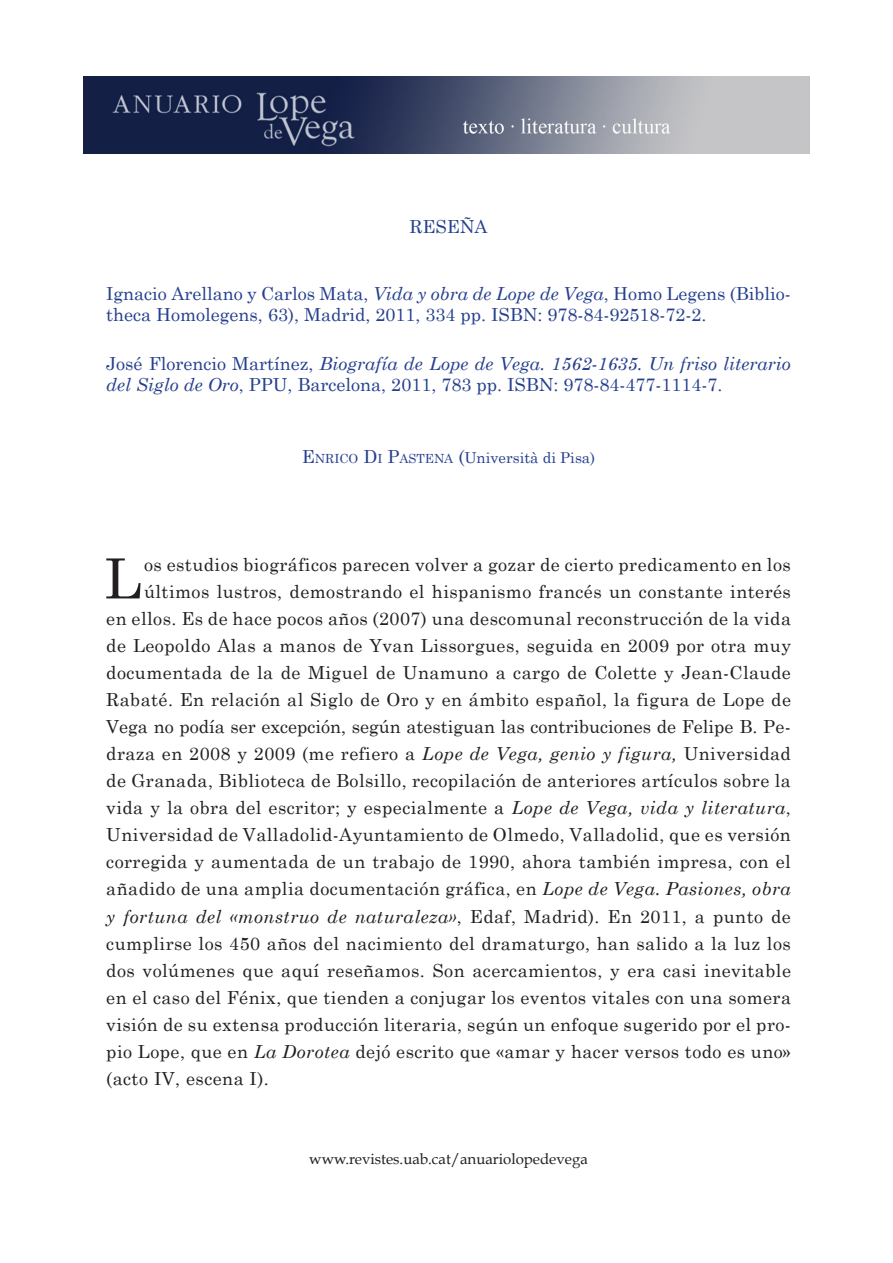
<style>
.page{position:relative;width:893px;height:1263px;background:#fff}
.page>*{position:absolute;margin:0;border:0;box-sizing:border-box;transform-origin:0 0}
.t1{font:55.35px "Century Schoolbook";color:#231f20}
.t2{font:18px "Century Schoolbook";letter-spacing:.025em;color:#231f20}
.t3{font:18px/21.6px "Century Schoolbook";color:#253f8e}
.t4{font:18px "Century Schoolbook";color:#231f20}
.t5{font:italic 18px "Century Schoolbook";letter-spacing:.025em;color:#231f20}
.t6{font:15px "Book Antiqua";color:#231f20}
.t7{font:15px "Century Schoolbook";color:#253f8e}
.s1{font-style:italic}
.s2{font-size:18px}
.s3{font-size:12.6px}
.s4{font-style:normal}
</style>
<div class="page">
<img style="left:84px;top:77px;width:725px;height:77px">
<p class="t3" style="left:410px;top:215px;width:79px">RESEÑA</p>
<p class="t3" style="left:106px;top:282px;width:686px">Ignacio Arellano y Carlos Mata, <span class="s1">Vida y obra de Lope de Vega</span>, Homo Legens (Biblio&shy;theca Homolegens, 63), Madrid, 2011, 334 pp. ISBN: 978-84-92518-72-2.</p>
<p class="t3" style="left:106px;top:352px;width:686px">José Florencio Martínez, <span class="s1">Biografía de Lope de Vega. 1562-1635. Un friso literario del Siglo de Oro</span>, PPU, Barcelona, 2011, 783 pp. ISBN: 978-84-477-1114-7.</p>
<p class="t7" style="left:302px;top:449px;width:295px"><span class="s2">E</span><span class="s3">NRICO</span> <span class="s2">D</span><span class="s3">I</span> <span class="s2">P</span><span class="s3">ASTENA</span> <span class="s2">(</span>Università di Pisa)</p>
<p class="t1" style="left:105px;top:544px;width:38px">L</p>
<p class="t2" style="left:144px;top:554px;width:648px">os estudios biográficos parecen volver a gozar de cierto predicamento en los</p>
<p class="t2" style="left:144px;top:581px;width:648px">últimos lustros, demostrando el hispanismo francés un constante interés</p>
<p class="t2" style="left:106px;top:608px;width:686px">en ellos. Es de hace pocos años (2007) una descomunal reconstrucción de la vida</p>
<p class="t2" style="left:106px;top:635px;width:686px">de Leopoldo Alas a manos de Yvan Lissorgues, seguida en 2009 por otra muy</p>
<p class="t2" style="left:106px;top:662px;width:686px">documentada de la de Miguel de Unamuno a cargo de Colette y Jean-Claude</p>
<p class="t2" style="left:106px;top:689px;width:686px">Rabaté. En relación al Siglo de Oro y en ámbito español, la figura de Lope de</p>
<p class="t4" style="left:106px;top:716px;width:686px">Vega no podía ser excepción, según atestiguan las contribuciones de Felipe B. Pe-</p>
<p class="t2" style="left:106px;top:743px;width:686px">draza en 2008 y 2009 (me refiero a <span class="s1">Lope de Vega, genio y figura,</span> Universidad</p>
<p class="t2" style="left:106px;top:770px;width:686px">de Granada, Biblioteca de Bolsillo, recopilación de anteriores artículos sobre la</p>
<p class="t2" style="left:106px;top:797px;width:686px">vida y la obra del escritor; y especialmente a <span class="s1">Lope de Vega, vida y literatura</span>,</p>
<p class="t2" style="left:106px;top:824px;width:686px">Universidad de Valladolid-Ayuntamiento de Olmedo, Valladolid, que es versión</p>
<p class="t2" style="left:106px;top:851px;width:686px">corregida y aumentada de un trabajo de 1990, ahora también impresa, con el</p>
<p class="t2" style="left:106px;top:878px;width:686px">añadido de una amplia documentación gráfica, en <span class="s1">Lope de Vega. Pasiones, obra</span></p>
<p class="t5" style="left:106px;top:905px;width:686px">y fortuna del «monstruo de naturaleza»<span class="s4">, Edaf, Madrid). En 2011, a punto de</span></p>
<p class="t2" style="left:106px;top:932px;width:686px">cumplirse los 450 años del nacimiento del dramaturgo, han salido a la luz los</p>
<p class="t2" style="left:106px;top:959px;width:686px">dos volúmenes que aquí reseñamos. Son acercamientos, y era casi inevitable</p>
<p class="t2" style="left:106px;top:986px;width:686px">en el caso del Fénix, que tienden a conjugar los eventos vitales con una somera</p>
<p class="t2" style="left:106px;top:1013px;width:686px">visión de su extensa producción literaria, según un enfoque sugerido por el pro-</p>
<p class="t2" style="left:106px;top:1040px;width:686px">pio Lope, que en <span class="s1">La Dorotea</span> dejó escrito que «amar y hacer versos todo es uno»</p>
<p class="t2" style="left:106px;top:1067px;width:164px">(acto IV, escena I).</p>
<p class="t6" style="left:309px;top:1150px;width:280px">www.revistes.uab.cat/anuariolopedevega</p>
</div>
